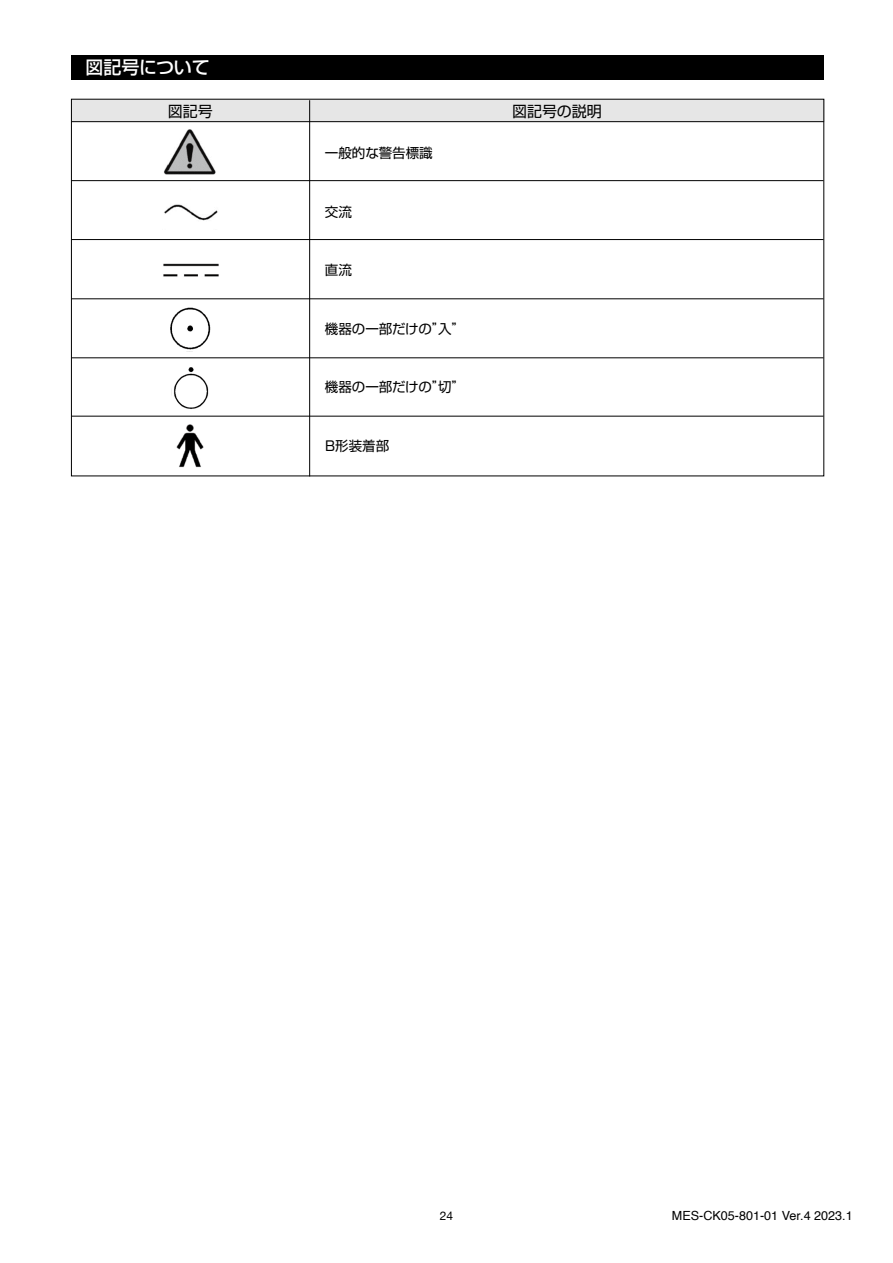
<style>
.page{position:relative;width:893px;height:1263px;background:#fff}
.page>*{position:absolute;margin:0;border:0;box-sizing:border-box;transform-origin:0 0}
.t1{font:500 18px "Shin Go Pro";letter-spacing:-.005em;color:#fff}
.t2{font:15px "Shin Go Pro";letter-spacing:-.005em;color:#000}
.t3{font:13.5px "Shin Go Pro";color:#000}
.t4{font:12.6px "Helvetica";color:#000}
.t5{font:12px "Helvetica Neue";color:#000}
.t6{font:11.7px "Helvetica";color:#000}
.s1{font-style:inherit}
</style>
<div class="page">
<div style="left:71px;top:100px;width:753px;height:22px;background:#e6e6e6"></div>
<hr style="left:71px;top:121px;width:753px;height:1px;background:#000">
<hr style="left:71px;top:180px;width:752px;height:1px;background:#000">
<hr style="left:71px;top:239px;width:752px;height:1px;background:#000">
<hr style="left:71px;top:299px;width:752px;height:1px;background:#000">
<hr style="left:71px;top:358px;width:752px;height:1px;background:#000">
<hr style="left:71px;top:416px;width:752px;height:1px;background:#000">
<hr style="left:309px;top:100px;width:1px;height:376px;background:#000">
<div style="left:71px;top:55px;width:753px;height:25px;background:#000"></div>
<img style="left:164px;top:129px;width:52px;height:46px">
<img style="left:164px;top:204px;width:54px;height:17px">
<img style="left:163px;top:263px;width:55px;height:14px">
<img style="left:170px;top:307px;width:41px;height:43px">
<img style="left:174px;top:367px;width:35px;height:42px">
<img style="left:176px;top:424px;width:28px;height:44px">
<h1 class="t1" style="left:86px;top:52px;width:126px">図記号について</h1>
<p class="t2" style="left:168px;top:99px;width:46px">図記号</p>
<p class="t3" style="left:325px;top:142px;width:109px">一般的な警告標識</p>
<p class="t3" style="left:325px;top:200px;width:28px">交流</p>
<p class="t3" style="left:325px;top:259px;width:28px">直流</p>
<p class="t3" style="left:325px;top:317px;width:142px">機器の一部だけの入” “</p>
<p class="t3" style="left:325px;top:376px;width:142px">機器の一部だけの切” “</p>
<p class="t3" style="left:323px;top:434px;width:67px">Ｂ形装着部</p>
<p class="t2" style="left:512px;top:99px;width:91px">図記号の説明</p>
<p class="t5" style="left:440px;top:1207px;width:15px">24<span class="s1">24</span></p>
<p class="t4" style="left:672px;top:1206px;width:182px">MES-CK05-801-01 Ver.4 2023.1</p>
<p class="t6" style="left:680px;top:1209px;width:170px">MES-CK05-801-01 Ver.4 2023.1</p>
</div>
